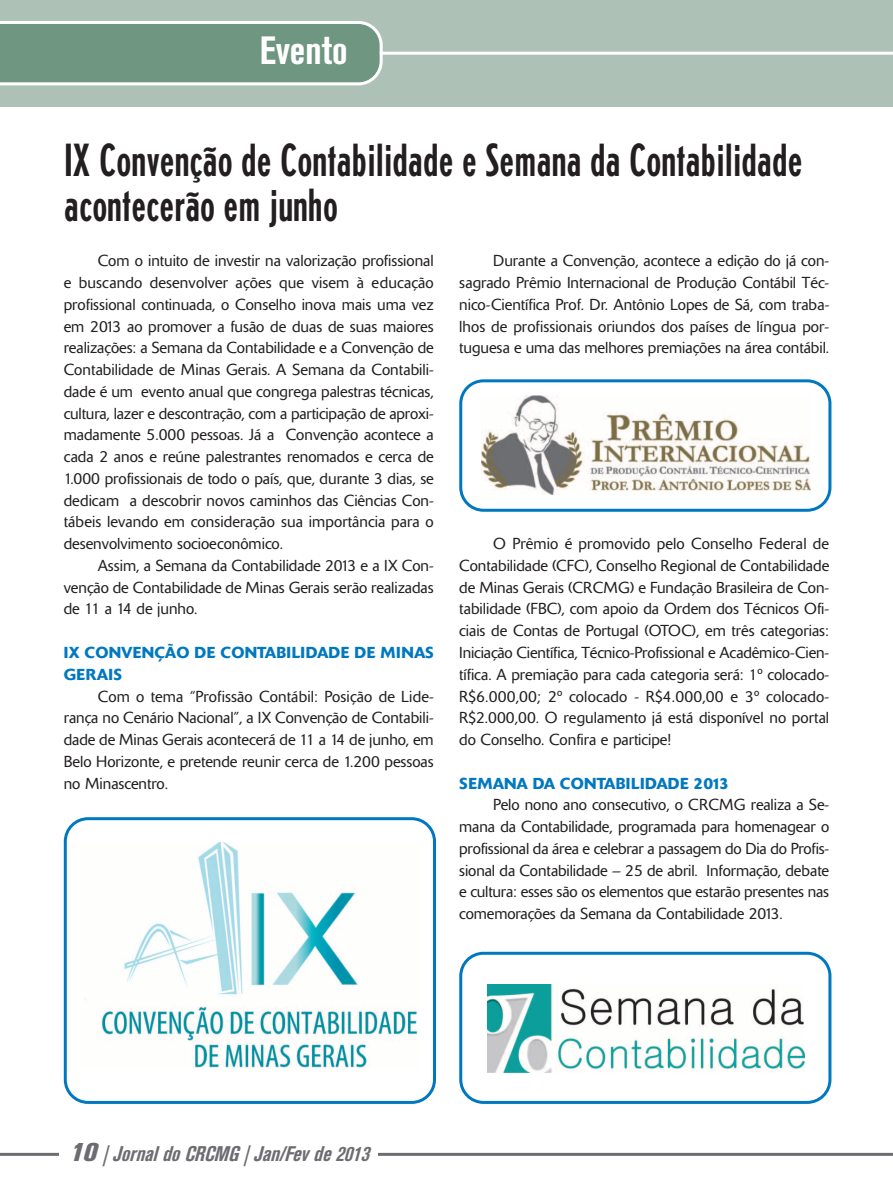
<style>
.page{position:relative;width:893px;height:1191px;background:#fff}
.page>*{position:absolute;margin:0;border:0;box-sizing:border-box;transform-origin:0 0}
.t1{font:500 condensed 45px/45px "AT Erbar";color:#231f20}
.t2{font:700 condensed 39px "Akzidenz Grotesk BE";color:#fff}
.t3{font:21px "FT100 IT";color:#6c6d70}
.t4{font:300 15.75px/21.8px "Delta";color:#231f20;text-align:justify}
.t5{font:500 15.75px/21.8px "Delta";letter-spacing:.02em;color:#0078c0}
.t6{font:500 15.75px "Delta";color:#0078c0}
.s1{font-family:"FT100 EXBDIT";font-size:25.5px}
</style>
<div class="page">
<div style="left:0;top:0;width:893px;height:106px;background:#aec1b6"></div>
<hr style="left:0;top:52px;width:893px;height:3px;background:#fff">
<svg style="left:0;top:21px;width:383px;height:64px;background:#7da08c"></svg>
<hr style="left:0;top:1152px;width:893px;height:3px;background:#6c6d70">
<div style="left:60px;top:1140px;width:318px;height:38px;background:#fff"></div>
<svg style="left:64px;top:817px;width:372px;height:287px"></svg>
<svg style="left:459px;top:379px;width:372px;height:133px"></svg>
<svg style="left:459px;top:951px;width:372px;height:153px"></svg>
<h2 class="t2" style="left:260px;top:36px;width:89px">Evento</h2>
<h1 class="t1" style="left:64px;top:141px;width:740px">IX Convenção de Contabilidade e Semana da Contabilidade acontecerão em junho</h1>
<p class="t4" style="left:64px;top:251px;width:371px;text-indent:34px">Com o intuito de investir na valorização profissional e buscando desenvolver ações que visem à educação profissional continuada, o Conselho inova mais uma vez em 2013 ao promover a fusão de duas de suas maiores realizações: a Semana da Contabilidade e a Convenção de Contabilidade de Minas Gerais. A Semana da Contabili&shy;dade é um evento anual que congrega palestras técnicas, cultura, lazer e descontração, com a participação de aproxi&shy;madamente 5.000 pessoas. Já a Convenção acontece a cada 2 anos e reúne palestrantes renomados e cerca de 1.000 profissionais de todo o país, que, durante 3 dias, se dedicam a descobrir novos caminhos das Ciências Con&shy;tábeis levando em consideração sua importância para o desenvolvimento socioeconômico.</p>
<p class="t4" style="left:64px;top:556px;width:371px;text-indent:34px">Assim, a Semana da Contabilidade 2013 e a IX Con&shy;venção de Contabilidade de Minas Gerais serão realizadas de 11 a 14 de junho.</p>
<p class="t5" style="left:64px;top:643px;width:371px">IX CONVENÇÃO DE CONTABILIDADE DE MINAS<br>GERAIS</p>
<p class="t4" style="left:64px;top:686px;width:371px;text-indent:34px">Com o tema “Profissão Contábil: Posição de Lide&shy;rança no Cenário Nacional”, a IX Convenção de Contabili&shy;dade de Minas Gerais acontecerá de 11 a 14 de junho, em Belo Horizonte, e pretende reunir cerca de 1.200 pessoas no Minascentro.</p>
<p class="t4" style="left:459px;top:251px;width:371px;text-indent:34px">Durante a Convenção, acontece a edição do já con&shy;sagrado Prêmio Internacional de Produção Contábil Téc&shy;nico-Científica Prof. Dr. Antônio Lopes de Sá, com traba&shy;lhos de profissionais oriundos dos países de língua por&shy;tuguesa e uma das melhores premiações na área contábil.</p>
<p class="t4" style="left:459px;top:534px;width:371px;text-indent:34px">O Prêmio é promovido pelo Conselho Federal de Contabilidade (CFC), Conselho Regional de Contabilidade de Minas Gerais (CRCMG) e Fundação Brasileira de Con&shy;tabilidade (FBC), com apoio da Ordem dos Técnicos Ofi&shy;ciais de Contas de Portugal (OTOC), em três categorias:<br>Iniciação Científica, Técnico-Profissional e Acadêmico-Cien&shy;tífica. A premiação para cada categoria será: 1º colocado-R$6.000,00; 2º colocado - R$4.000,00 e 3º colocado-R$2.000,00. O regulamento já está disponível no portal do Conselho. Confira e participe!</p>
<p class="t6" style="left:459px;top:777px;width:271px">SEMANA DA CONTABILIDADE 2013</p>
<p class="t4" style="left:459px;top:795px;width:371px;text-indent:34px">Pelo nono ano consecutivo, o CRCMG realiza a Se&shy;mana da Contabilidade, programada para homenagear o profissional da área e celebrar a passagem do Dia do Profis&shy;sional da Contabilidade – 25 de abril. Informação, debate e cultura: esses são os elementos que estarão presentes nas comemorações da Semana da Contabilidade 2013.</p>
<h3 class="t3" style="left:69px;top:1145px;width:301px"><span class="s1">10</span> | Jornal do CRCMG | Jan/Fev de 2013</h3>
</div>
